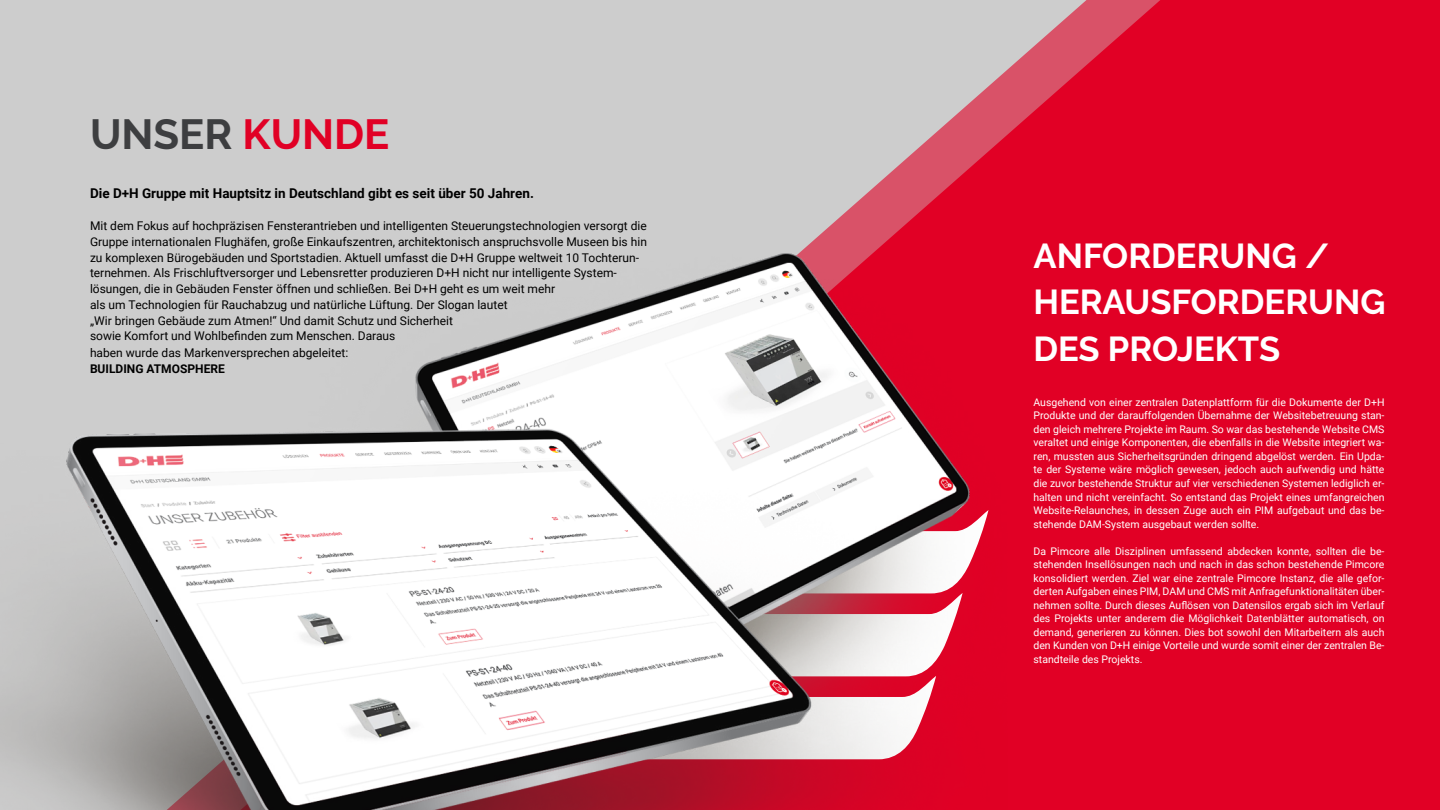
<style>
.page{position:relative;width:1440px;height:810px;background:#cdcdcd}
.page>*{position:absolute;margin:0;border:0;box-sizing:border-box;transform-origin:0 0}
.t1{font:700 42px "Raleway";color:#3d3e40}
.t2{font:700 34.5px/46.5px "Raleway";color:#fff}
.t3{font:700 13.5px "Roboto";color:#000}
.t4{font:12px/15.8px "Roboto";color:#000}
.t5{font:700 12px "Roboto";color:#000}
.t6{font:10.5px/13.5px "Roboto";color:#fff;text-align:justify}
.s1{color:#e10025}
</style>
<div class="page">
<svg style="left:839px;top:0;width:601px;height:810px;background:#df1133"></svg>
<img style="left:0;top:218px;width:1007px;height:592px">
<h1 class="t1" style="left:90px;top:110px;width:301px">UNSER <span class="s1">KUNDE</span></h1>
<p class="t3" style="left:90px;top:184px;width:446px">Die D+H Gruppe mit Hauptsitz in Deutschland gibt es seit über 50 Jahren.</p>
<p class="t4" style="left:90px;top:218px;width:558px">Mit dem Fokus auf hochpräzisen Fensterantrieben und intelligenten Steuerungstechnologien versorgt die Gruppe internationalen Flughäfen, große Einkaufszentren, architektonisch anspruchsvolle Museen bis hin zu komplexen Bürogebäuden und Sportstadien. Aktuell umfasst die D+H Gruppe weltweit 10 Tochterun&shy;ternehmen. Als Frischluftversorger und Lebensretter produzieren D+H nicht nur intelligente System&shy;lösungen, die in Gebäuden Fenster öffnen und schließen. Bei D+H geht es um weit mehr<br>als um Technologien für Rauchabzug und natürliche Lüftung. Der Slogan lautet<br>„Wir bringen Gebäude zum Atmen!“ Und damit Schutz und Sicherheit<br>sowie Komfort und Wohlbefinden zum Menschen. Daraus<br>haben wurde das Markenversprechen abgeleitet:</p>
<p class="t5" style="left:90px;top:361px;width:136px">BUILDING ATMOSPHERE</p>
<h2 class="t2" style="left:1034px;top:233px;width:354px">ANFORDERUNG /<br>HERAUSFORDERUNG<br>DES PROJEKTS</h2>
<p class="t6" style="left:1034px;top:395px;width:353px">Ausgehend von einer zentralen Datenplattform für die Dokumente der D+H Produkte und der darauffolgenden Übernahme der Websitebetreuung stan&shy;den gleich mehrere Projekte im Raum. So war das bestehende Website CMS veraltet und einige Komponenten, die ebenfalls in die Website integriert wa&shy;ren, mussten aus Sicherheitsgründen dringend abgelöst werden. Ein Upda&shy;te der Systeme wäre möglich gewesen, jedoch auch aufwendig und hätte die zuvor bestehende Struktur auf vier verschiedenen Systemen lediglich er&shy;halten und nicht vereinfacht. So entstand das Projekt eines umfangreichen Website-Relaunches, in dessen Zuge auch ein PIM aufgebaut und das be&shy;stehende DAM-System ausgebaut werden sollte.</p>
<p class="t6" style="left:1034px;top:544px;width:353px">Da Pimcore alle Disziplinen umfassend abdecken konnte, sollten die be&shy;stehenden Insellösungen nach und nach in das schon bestehende Pimcore konsolidiert werden. Ziel war eine zentrale Pimcore Instanz, die alle gefor&shy;derten Aufgaben eines PIM, DAM und CMS mit Anfragefunktionalitäten über&shy;nehmen sollte. Durch dieses Auflösen von Datensilos ergab sich im Verlauf des Projekts unter anderem die Möglichkeit Datenblätter automatisch, on demand, generieren zu können. Dies bot sowohl den Mitarbeitern als auch den Kunden von D+H einige Vorteile und wurde somit einer der zentralen Be&shy;standteile des Projekts.</p>
</div>
